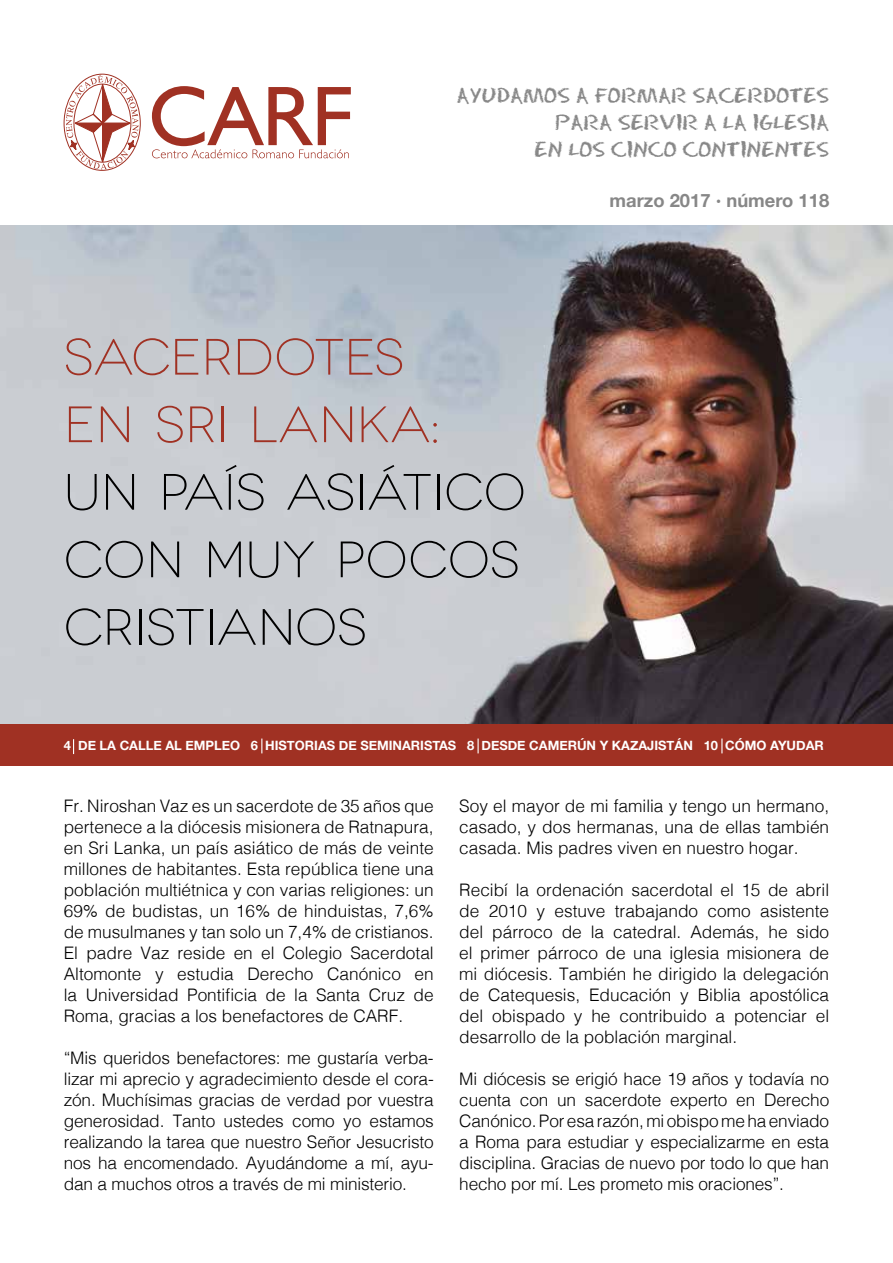
<style>
.page{position:relative;width:893px;height:1263px;background:#fff}
.page>*{position:absolute;margin:0;border:0;box-sizing:border-box;transform-origin:0 0}
.t1{font:300 51px/67.5px "Novecentowide";color:#000;text-align:justify}
.t2{font:300 51px/67.5px "Novecentowide";color:#a03123}
.t3{font:22.5px/27px "Eraser Dust";color:#878787;text-align:right}
.t4{font:700 18.3px "Helvetica Neue";color:#878787}
.t5{font:300 17.25px/21px "Helvetica";color:#000;text-align:justify}
.t6{font:700 12.9px "Helvetica Neue";color:#fff}
</style>
<div class="page">
<img style="left:0;top:226px;width:893px;height:498px">
<svg style="left:152px;top:86px;width:199px;height:72px"></svg>
<svg style="left:66px;top:75px;width:73px;height:94px"></svg>
<div style="left:0;top:724px;width:893px;height:41px;background:#a03123"></div>
<svg style="left:73px;top:739px;width:1px;height:15px"></svg>
<svg style="left:261px;top:738px;width:1px;height:15px"></svg>
<svg style="left:477px;top:738px;width:2px;height:15px"></svg>
<svg style="left:721px;top:738px;width:1px;height:15px"></svg>
<h2 class="t3" style="left:457px;top:80px;width:374px">AYUDAMOS A FORMAR SACERDOTES<br>PARA SERVIR A LA IGLESIA<br>EN LOS CINCO CONTINENTES</h2>
<h1 class="t2" style="left:64px;top:324px;width:378px">SACERDOTES<br>EN SRI LANKA:</h1>
<h1 class="t1" style="left:64px;top:459px;width:463px">UN PAÍS ASIÁTICO CON MUY POCOS CRISTIANOS</h1>
<p class="t4" style="left:610px;top:186px;width:221px">marzo 2017 <sup>.</sup> número 118</p>
<p class="t6" style="left:64px;top:735px;width:762px">4 DE LA CALLE AL EMPLEO 6 HISTORIAS DE SEMINARISTAS 8 DESDE CAMERÚN Y KAZAJISTÁN 10 CÓMO AYUDAR</p>
<p class="t5" style="left:64px;top:794px;width:371px">Fr. Niroshan Vaz es un sacerdote de 35 años que pertenece a la diócesis misionera de Ratnapura, en Sri Lanka, un país asiático de más de veinte millones de habitantes. Esta república tiene una población multiétnica y con varias religiones: un 69% de budistas, un 16% de hinduistas, 7,6% de musulmanes y tan solo un 7,4% de cristianos.<br>El padre Vaz reside en el Colegio Sacerdotal Altomonte y estudia Derecho Canónico en la Universidad Pontificia de la Santa Cruz de Roma, gracias a los benefactores de CARF.</p>
<p class="t5" style="left:64px;top:1046px;width:371px">“Mis queridos benefactores: me gustaría verba&shy;lizar mi aprecio y agradecimiento desde el cora&shy;zón. Muchísimas gracias de verdad por vuestra generosidad. Tanto ustedes como yo estamos realizando la tarea que nuestro Señor Jesucristo nos ha encomendado. Ayudándome a mí, ayu&shy;dan a muchos otros a través de mi ministerio.</p>
<p class="t5" style="left:459px;top:794px;width:371px">Soy el mayor de mi familia y tengo un hermano, casado, y dos hermanas, una de ellas también casada. Mis padres viven en nuestro hogar.</p>
<p class="t5" style="left:459px;top:878px;width:371px">Recibí la ordenación sacerdotal el 15 de abril de 2010 y estuve trabajando como asistente del párroco de la catedral. Además, he sido el primer párroco de una iglesia misionera de mi diócesis. También he dirigido la delegación de Catequesis, Educación y Biblia apostólica del obispado y he contribuido a potenciar el desarrollo de la población marginal.</p>
<p class="t5" style="left:459px;top:1067px;width:371px">Mi diócesis se erigió hace 19 años y todavía no cuenta con un sacerdote experto en Derecho Canónico. Por esa razón, mi obispo me ha enviado a Roma para estudiar y especializarme en esta disciplina. Gracias de nuevo por todo lo que han hecho por mí. Les prometo mis oraciones”.</p>
</div>
